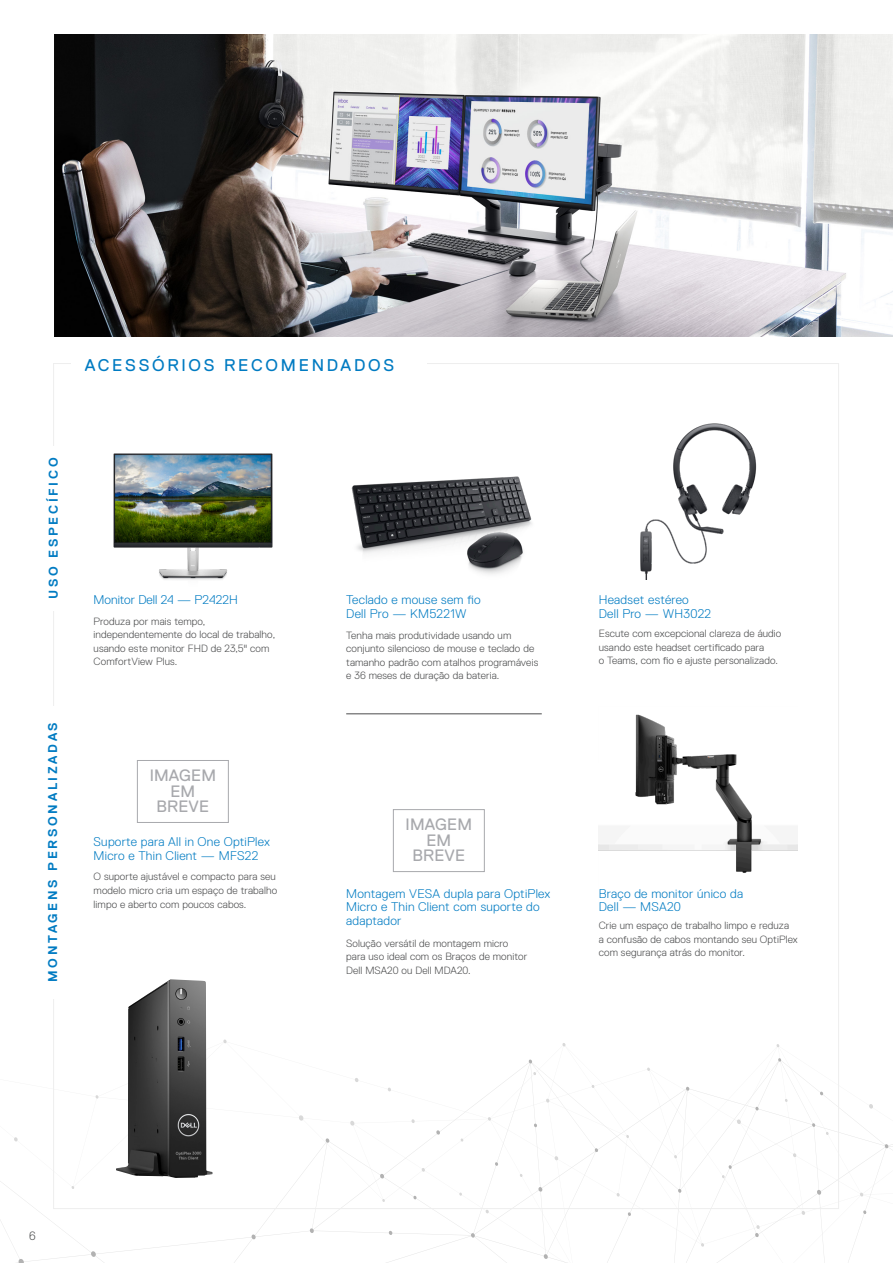
<style>
.page{position:relative;width:893px;height:1263px;background:#fff}
.page>*{position:absolute;margin:0;border:0;box-sizing:border-box;transform-origin:0 0}
.t1{font:16.95px "Dell Replica";letter-spacing:.16em;color:#007bc2}
.t2{font:16.5px "Dell Replica";letter-spacing:.01em;color:#a8a9ad}
.t3{font:700 12.75px "Dell Replica";letter-spacing:.21em;color:#007bc2}
.t4{font:300 12.6px/13.5px "Dell Replica";letter-spacing:.02em;color:#007bc2}
.t5{font:300 12.6px "Dell Replica";color:#007bc2}
.t6{font:300 12px "Dell Replica";color:#4b4c4d}
.t7{font:300 10.5px/13.5px "Dell Replica";letter-spacing:.01em;color:#4b4c4d}
</style>
<div class="page">
<svg style="left:223px;top:1039px;width:4px;height:4px"></svg>
<svg style="left:0;top:1060px;width:893px;height:203px"></svg>
<svg style="left:755px;top:1107px;width:4px;height:3px"></svg>
<svg style="left:820px;top:1091px;width:3px;height:4px"></svg>
<svg style="left:817px;top:1190px;width:4px;height:5px"></svg>
<svg style="left:812px;top:1123px;width:3px;height:4px"></svg>
<svg style="left:885px;top:1144px;width:3px;height:4px"></svg>
<svg style="left:686px;top:1087px;width:3px;height:4px"></svg>
<svg style="left:778px;top:1058px;width:3px;height:4px"></svg>
<svg style="left:538px;top:1187px;width:4px;height:5px"></svg>
<svg style="left:380px;top:1174px;width:4px;height:4px"></svg>
<svg style="left:251px;top:1234px;width:5px;height:5px"></svg>
<svg style="left:91px;top:1251px;width:5px;height:6px"></svg>
<svg style="left:544px;top:1254px;width:4px;height:5px"></svg>
<svg style="left:595px;top:1148px;width:3px;height:4px"></svg>
<svg style="left:755px;top:1225px;width:5px;height:12px"></svg>
<svg style="left:310px;top:1228px;width:4px;height:5px"></svg>
<svg style="left:326px;top:1138px;width:3px;height:5px"></svg>
<svg style="left:436px;top:1130px;width:4px;height:5px"></svg>
<svg style="left:471px;top:1233px;width:4px;height:5px"></svg>
<svg style="left:389px;top:1231px;width:4px;height:4px"></svg>
<svg style="left:678px;top:1189px;width:4px;height:4px"></svg>
<svg style="left:729px;top:1165px;width:3px;height:4px"></svg>
<svg style="left:863px;top:1210px;width:3px;height:4px"></svg>
<svg style="left:628px;top:1212px;width:3px;height:4px"></svg>
<svg style="left:495px;top:1162px;width:3px;height:4px"></svg>
<svg style="left:534px;top:1123px;width:3px;height:4px"></svg>
<svg style="left:413px;top:1196px;width:4px;height:3px"></svg>
<svg style="left:18px;top:1259px;width:6px;height:4px"></svg>
<hr style="left:346px;top:713px;width:196px;height:1px;background:#4b4c4d">
<img style="left:54px;top:34px;width:839px;height:302px">
<img style="left:113px;top:453px;width:160px;height:127px">
<img style="left:351px;top:476px;width:181px;height:98px">
<img style="left:640px;top:423px;width:117px;height:156px">
<img style="left:599px;top:714px;width:199px;height:159px">
<img style="left:116px;top:979px;width:96px;height:199px">
<div style="left:393px;top:809px;width:92px;height:63px;border:1px solid #a8a9ad"></div>
<div style="left:137px;top:760px;width:92px;height:63px;border:1px solid #a8a9ad"></div>
<p class="t1" style="left:85px;top:356px;width:311px">ACESSÓRIOS RECOMENDADOS</p>
<p class="t3" style="left:46px;top:599px;width:143px;rotate:-90deg">USO ESPECÍFICO</p>
<p class="t3" style="left:46px;top:982px;width:261px;rotate:-90deg">MONTAGENS PERSONALIZADAS</p>
<p class="t5" style="left:94px;top:593px;width:146px">Monitor Dell 24 — P2422H</p>
<p class="t7" style="left:94px;top:614px;width:183px">Produza por mais tempo, independentemente do local de trabalho, usando este monitor FHD de 23,5" com<br>ComfortView Plus.</p>
<p class="t2" style="left:150px;top:766px;width:68px">IMAGEM</p>
<p class="t2" style="left:170px;top:782px;width:26px">EM</p>
<p class="t2" style="left:156px;top:797px;width:54px">BREVE</p>
<p class="t4" style="left:94px;top:835px;width:178px">Suporte para All in One OptiPlex<br>Micro e Thin Client — MFS22</p>
<p class="t7" style="left:94px;top:870px;width:185px;text-align:justify">O suporte ajustável e compacto para seu modelo micro cria um espaço de trabalho limpo e aberto com poucos cabos.</p>
<p class="t4" style="left:346px;top:593px;width:136px">Teclado e mouse sem fio<br>Dell Pro — KM5221W</p>
<p class="t7" style="left:346px;top:628px;width:194px">Tenha mais produtividade usando um conjunto silencioso de mouse e teclado de tamanho padrão com atalhos programáveis e 36 meses de duração da bateria.</p>
<p class="t2" style="left:406px;top:815px;width:68px">IMAGEM</p>
<p class="t2" style="left:426px;top:831px;width:26px">EM</p>
<p class="t2" style="left:412px;top:846px;width:54px">BREVE</p>
<p class="t4" style="left:346px;top:886px;width:206px">Montagem VESA dupla para OptiPlex<br>Micro e Thin Client com suporte do adaptador</p>
<p class="t7" style="left:346px;top:936px;width:183px">Solução versátil de montagem micro para uso ideal com os Braços de monitor<br>Dell MSA20 ou Dell MDA20.</p>
<p class="t4" style="left:599px;top:593px;width:114px">Headset estéreo<br>Dell Pro — WH3022</p>
<p class="t7" style="left:599px;top:627px;width:184px">Escute com excepcional clareza de áudio usando este headset certificado para<br>o Teams, com fio e ajuste personalizado.</p>
<p class="t4" style="left:599px;top:886px;width:146px">Braço de monitor único da<br>Dell — MSA20</p>
<p class="t7" style="left:599px;top:919px;width:201px">Crie um espaço de trabalho limpo e reduza<br>a confusão de cabos montando seu OptiPlex com segurança atrás do monitor.</p>
<p class="t6" style="left:29px;top:1229px;width:8px">6</p>
</div>
